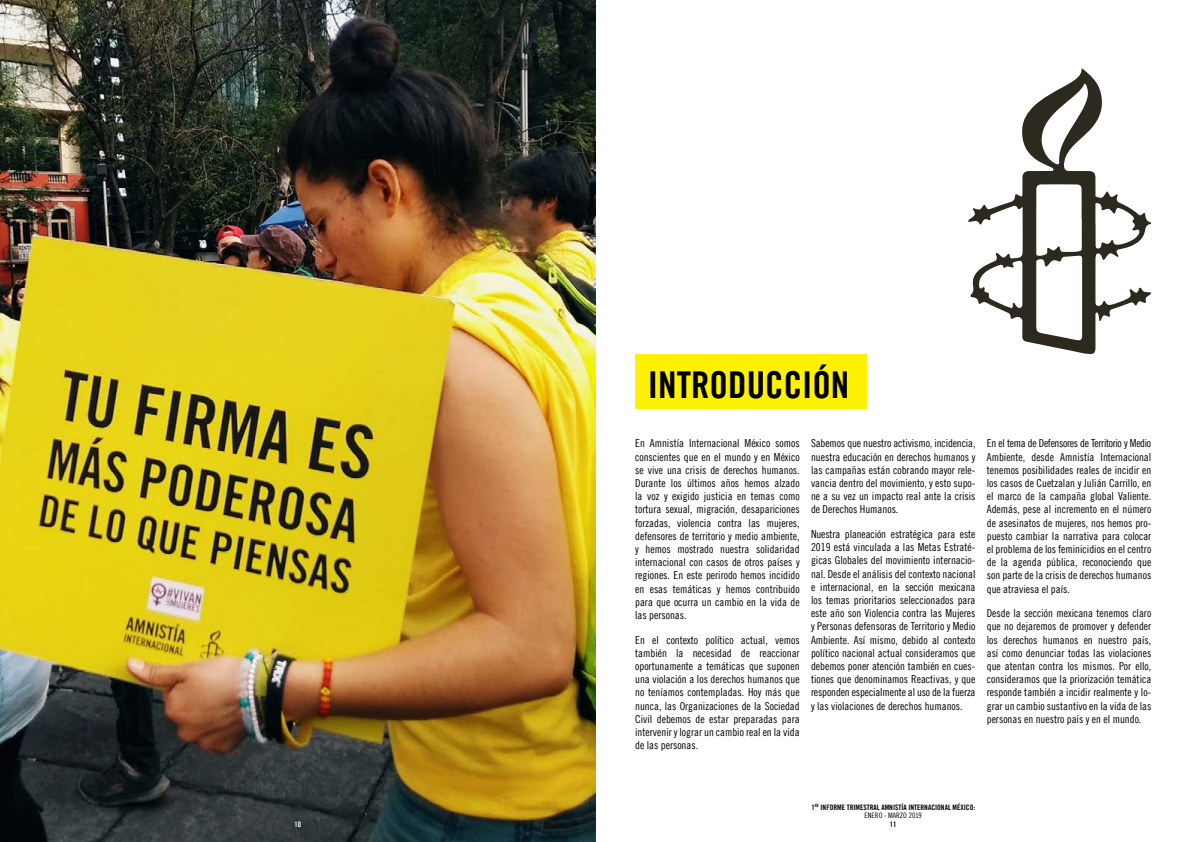
<style>
.page{position:relative;width:1191px;height:842px;background:#fff}
.page>*{position:absolute;margin:0;border:0;box-sizing:border-box;transform-origin:0 0}
.t1{font:37px "Amnesty Trade Gothic Bd Cn 20";color:#000}
.t2{font:11px/13.2px "Amnesty Trade Gothic Cn 18";color:#000;text-align:justify}
.t3{font:7.5px "Amnesty Trade Gothic Bd Cn 20";color:#000}
.t4{font:7.5px "Amnesty Trade Gothic Cn 18";color:#000}
.t5{font:7.5px "Amnesty Trade Gothic Bd Cn 20";color:#fff}
</style>
<div class="page">
<div style="left:635px;top:354px;width:231px;height:54px;background:#fff200"></div>
<img style="left:0;top:0;width:595px;height:842px">
<svg style="left:968px;top:68px;width:183px;height:286px"></svg>
<h1 class="t1" style="left:648px;top:362px;width:203px">INTRODUCCIÓN</h1>
<p class="t2" style="left:635px;top:437px;width:166px">En Amnistía Internacional México somos conscientes que en el mundo y en México se vive una crisis de derechos humanos.<br>Durante los últimos años hemos alzado la voz y exigido justicia en temas como tortura sexual, migración, desapariciones forzadas, violencia contra las mujeres, defensores de territorio y medio ambiente, y hemos mostrado nuestra solidaridad internacional con casos de otros países y regiones. En este perirodo hemos incidido en esas temáticas y hemos contribuido para que ocurra un cambio en la vida de las personas.</p>
<p class="t2" style="left:635px;top:633px;width:166px">En el contexto político actual, vemos también la necesidad de reaccionar oportunamente a temáticas que suponen una violación a los derechos humanos que no teníamos contempladas. Hoy más que nunca, las Organizaciones de la Sociedad Civil debemos de estar preparadas para intervenir y lograr un cambio real en la vida de las personas.</p>
<p class="t2" style="left:811px;top:437px;width:166px">Sabemos que nuestro activismo, incidencia, nuestra educación en derechos humanos y las campañas están cobrando mayor rele&shy;vancia dentro del movimiento, y esto supo&shy;ne a su vez un impacto real ante la crisis de Derechos Humanos.</p>
<p class="t2" style="left:811px;top:527px;width:166px">Nuestra planeación estratégica para este 2019 está vinculada a las Metas Estraté&shy;gicas Globales del movimiento internacio&shy;nal. Desde el análisis del contexto nacional e internacional, en la sección mexicana los temas prioritarios seleccionados para este año son Violencia contra las Mujeres y Personas defensoras de Territorio y Medio Ambiente. Así mismo, debido al contexto político nacional actual consideramos que debemos poner atención también en cues&shy;tiones que denominamos Reactivas, y que responden especialmente al uso de la fuerza y las violaciones de derechos humanos.</p>
<p class="t2" style="left:986px;top:437px;width:166px">En el tema de Defensores de Territorio y Medio Ambiente, desde Amnistía Internacional tenemos posibilidades reales de incidir en los casos de Cuetzalan y Julián Carrillo, en el marco de la campaña global Valiente.<br>Además, pese al incremento en el número de asesinatos de mujeres, nos hemos pro&shy;puesto cambiar la narrativa para colocar el problema de los feminicidios en el centro de la agenda pública, reconociendo que son parte de la crisis de derechos humanos que atraviesa el país.</p>
<p class="t2" style="left:986px;top:606px;width:166px">Desde la sección mexicana tenemos claro que no dejaremos de promover y defender los derechos humanos en nuestro país, así como denunciar todas las violaciones que atentan contra los mismos. Por ello, consideramos que la priorización temática responde también a incidir realmente y lo&shy;grar un cambio sustantivo en la vida de las personas en nuestro país y en el mundo.</p>
<p class="t3" style="left:811px;top:802px;width:165px">1<sup>ER</sup> INFORME TRIMESTRAL AMNISTÍA INTERNACIONAL MÉXICO:</p>
<p class="t4" style="left:864px;top:811px;width:59px">ENERO - MARZO 2019</p>
<p class="t5" style="left:294px;top:820px;width:8px">10</p>
<p class="t3" style="left:890px;top:820px;width:8px">11</p>
</div>
